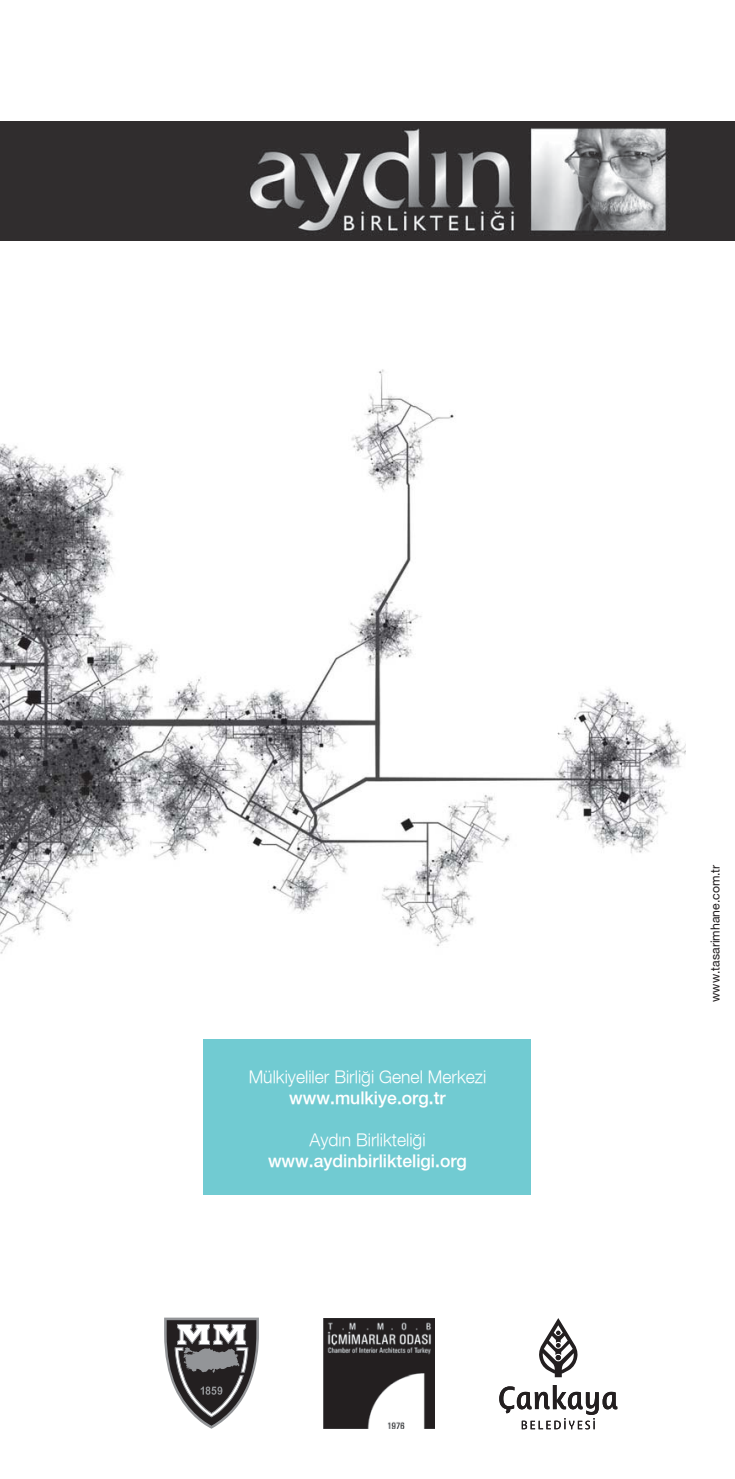
<style>
.page{position:relative;width:735px;height:1479px;background:#fff}
.page>*{position:absolute;margin:0;border:0;box-sizing:border-box;transform-origin:0 0}
.t1{font:300 17.5px "Helvetica Neue";color:#fff}
.t2{font:500 17.5px "Helvetica Neue";color:#fff}
.t3{font:12.25px "Helvetica Neue";color:#231f20}
</style>
<div class="page">
<img style="left:0;top:122px;width:734px;height:118px">
<img style="left:0;top:369px;width:685px;height:585px">
<div style="left:203px;top:1039px;width:328px;height:155px;background:#71cbd2"></div>
<svg style="left:164px;top:1317px;width:95px;height:111px"></svg>
<img style="left:323px;top:1318px;width:111px;height:110px">
<svg style="left:539px;top:1318px;width:39px;height:59px"></svg>
<svg style="left:499px;top:1385px;width:118px;height:44px"></svg>
<p class="t1" style="left:248px;top:1066px;width:239px">Mülkiyeliler Birliği Genel Merkezi</p>
<p class="t2" style="left:289px;top:1087px;width:158px">www.mulkiye.org.tr</p>
<p class="t1" style="left:309px;top:1129px;width:118px">Aydın Birlikteliği</p>
<p class="t2" style="left:268px;top:1150px;width:200px">www.aydinbirlikteligi.org</p>
<p class="t3" style="left:707px;top:1001px;width:139px;rotate:-90deg">www.tasarimhane.com.tr</p>
</div>
